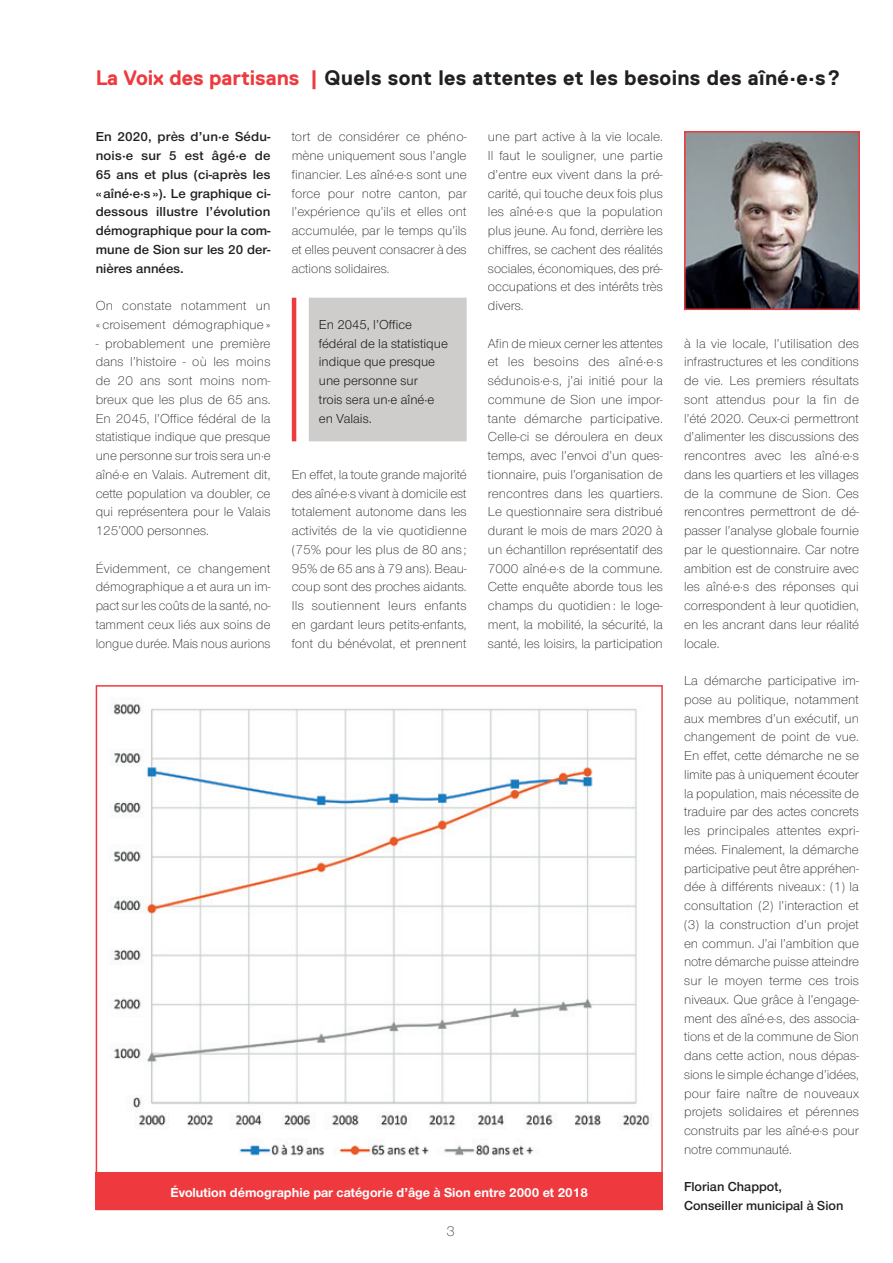
<style>
.page{position:relative;width:893px;height:1263px;background:#fff}
.page>*{position:absolute;margin:0;border:0;box-sizing:border-box;transform-origin:0 0}
.t1{font:700 21px "Replica";letter-spacing:.015em;color:#231f20}
.t2{font:300 15px "Nimbus San Nov";color:#3e3e3f}
.t3{font:300 13.5px/18.8px "Nimbus San Nov";color:#231f20;text-align:justify}
.t4{font:13.5px/18.8px "Nimbus San Nov Sem Bol";color:#231f20;text-align:justify;scale:1.04 1}
.t5{font:13.5px/18.8px "Nimbus San Nov";color:#231f20}
.t6{font:700 13.5px "Nimbus San Nov";color:#fff}
.t7{font:13.5px/18.8px "Nimbus San Nov Sem Bol";color:#231f20}
.s1{color:#ee3a3e}
</style>
<div class="page">
<img style="left:109px;top:703px;width:543px;height:453px">
<div style="left:96px;top:1173px;width:567px;height:37px;background:#ee3a3e"></div>
<img style="left:687px;top:134px;width:170px;height:173px">
<div style="left:684px;top:131px;width:176px;height:179px;border:2px solid #ee3a3e"></div>
<hr style="left:292px;top:298px;width:4px;height:143px;background:#ee3a3e">
<div style="left:310px;top:298px;width:156px;height:143px;background:#cfcdcc"></div>
<div style="left:309px;top:298px;width:158px;height:143px;border:2px solid #cfcdcc"></div>
<h1 class="t1" style="left:96px;top:66px;width:746px"><span class="s1">La Voix des partisans |</span> Quels sont les attentes et les besoins des aîné·e·s?</h1>
<p class="t4" style="left:96px;top:127px;width:170px">En 2020, près d’un·e Sédu&shy;nois·e sur 5 est âgé·e de 65 ans et plus (ci-après les « aîné·e·s »). Le graphique ci&shy;dessous illustre l’évolution démographique pour la com&shy;mune de Sion sur les 20 der&shy;nières années.</p>
<p class="t3" style="left:96px;top:296px;width:176px">On constate notamment un « croisement démographique »</p>
<p class="t3" style="left:96px;top:334px;width:176px">- probablement une première dans l’histoire - où les moins de 20 ans sont moins nom&shy;breux que les plus de 65 ans.<br>En 2045, l’Office fédéral de la statistique indique que presque une personne sur trois sera un·e aîné·e en Valais. Autrement dit, cette population va doubler, ce qui représentera pour le Valais 125’000 personnes.</p>
<p class="t3" style="left:96px;top:559px;width:176px">Évidemment, ce changement démographique a et aura un im&shy;pact sur les coûts de la santé, no&shy;tamment ceux liés aux soins de longue durée. Mais nous aurions</p>
<p class="t3" style="left:292px;top:128px;width:176px">tort de considérer ce phéno&shy;mène uniquement sous l’angle financier. Les aîné·e·s sont une force pour notre canton, par l’expérience qu’ils et elles ont accumulée, par le temps qu’ils et elles peuvent consacrer à des actions solidaires.</p>
<p class="t3" style="left:488px;top:128px;width:176px">une part active à la vie locale.<br>Il faut le souligner, une partie d’entre eux vivent dans la pré&shy;carité, qui touche deux fois plus les aîné·e·s que la population plus jeune. Au fond, derrière les chiffres, se cachent des réalités sociales, économiques, des pré&shy;occupations et des intérêts très divers.</p>
<p class="t3" style="left:488px;top:334px;width:176px">Afin de mieux cerner les attentes et les besoins des aîné·e·s sédunois·e·s, j’ai initié pour la commune de Sion une impor&shy;tante démarche participative.<br>Celle-ci se déroulera en deux temps, avec l’envoi d’un ques&shy;tionnaire, puis l’organisation de rencontres dans les quartiers.<br>Le questionnaire sera distribué durant le mois de mars 2020 à un échantillon représentatif des 7000 aîné·e·s de la commune.<br>Cette enquête aborde tous les champs du quotidien : le loge&shy;ment, la mobilité, la sécurité, la santé, les loisirs, la participation</p>
<p class="t3" style="left:684px;top:334px;width:176px">à la vie locale, l’utilisation des infrastructures et les conditions de vie. Les premiers résultats sont attendus pour la fin de l’été 2020. Ceux-ci permettront d’alimenter les discussions des rencontres avec les aîné·e·s dans les quartiers et les villages de la commune de Sion. Ces rencontres permettront de dé&shy;passer l’analyse globale fournie par le questionnaire. Car notre ambition est de construire avec les aîné·e·s des réponses qui correspondent à leur quotidien, en les ancrant dans leur réalité locale.</p>
<p class="t3" style="left:684px;top:671px;width:176px">La démarche participative im&shy;pose au politique, notamment aux membres d’un exécutif, un changement de point de vue.<br>En effet, cette démarche ne se limite pas à uniquement écouter la population, mais nécessite de traduire par des actes concrets les principales attentes expri&shy;mées. Finalement, la démarche participative peut être appréhen&shy;dée à différents niveaux : (1) la consultation (2) l’interaction et (3) la construction d’un projet en commun. J’ai l’ambition que notre démarche puisse atteindre sur le moyen terme ces trois niveaux. Que grâce à l’engage&shy;ment des aîné·e·s, des associa&shy;tions et de la commune de Sion dans cette action, nous dépas&shy;sions le simple échange d’idées, pour faire naître de nouveaux projets solidaires et pérennes construits par les aîné·e·s pour notre communauté.</p>
<p class="t7" style="left:684px;top:1177px;width:161px">Florian Chappot,<br>Conseiller municipal à Sion</p>
<p class="t5" style="left:319px;top:315px;width:131px">En 2045, l’Office fédéral de la statistique indique que presque une personne sur<br>trois sera un·e aîné·e en Valais.</p>
<p class="t3" style="left:292px;top:465px;width:176px">En effet, la toute grande majorité des aîné·e·s vivant à domicile est totalement autonome dans les activités de la vie quotidienne (75% pour les plus de 80 ans ; 95% de 65 ans à 79 ans). Beau&shy;coup sont des proches aidants.<br>Ils soutiennent leurs enfants en gardant leurs petits-enfants, font du bénévolat, et prennent</p>
<p class="t6" style="left:171px;top:1184px;width:419px">Évolution démographie par catégorie d’âge à Sion entre 2000 et 2018</p>
<p class="t2" style="left:446px;top:1222px;width:10px">3</p>
</div>
